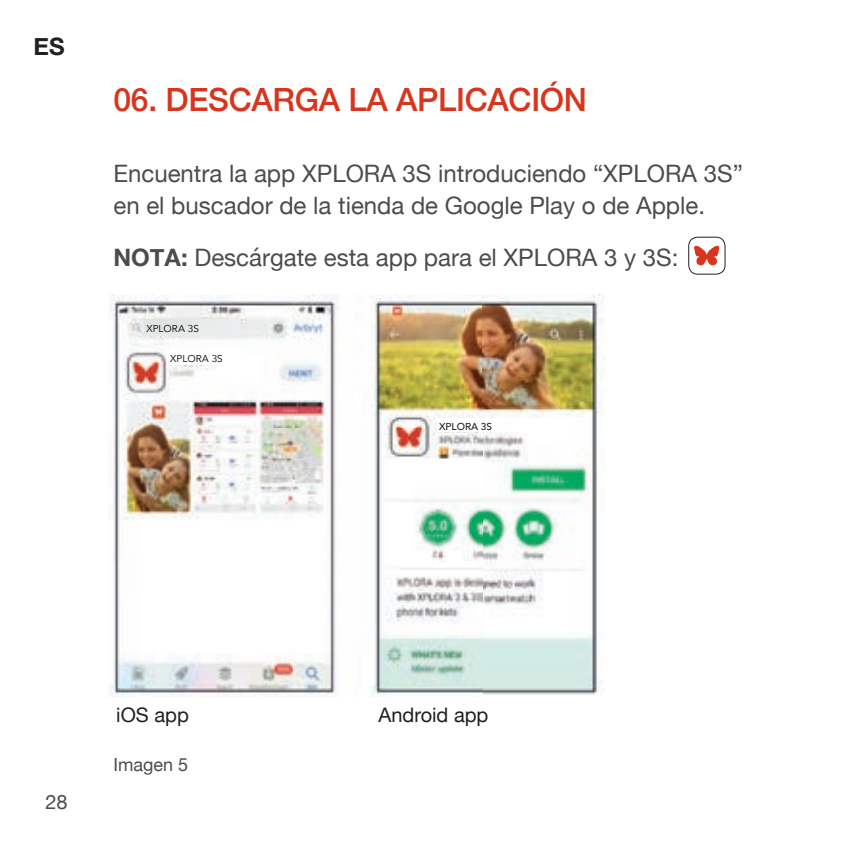
<style>
.page{position:relative;width:851px;height:851px;background:#fff}
.page>*{position:absolute;margin:0;border:0;box-sizing:border-box;transform-origin:0 0}
.t1{font:500 32px "Helvetica Neue";letter-spacing:-.01em;color:#d8351e}
.t2{font:24px/32px "Helvetica Neue";color:#4b4c4d}
.t3{font:700 24px "Helvetica Neue";color:#231f20}
.t4{font:20px "Helvetica Neue";color:#231f20}
.t5{font:20px "Helvetica Neue";color:#4b4c4d}
.t6{font:18px "Helvetica Neue";color:#4b4c4d}
.t7{font:10px "Avenir";color:#231f20}
.t8{font:500 10px "Avenir";color:#231f20}
.s1{font-weight:700}
</style>
<div class="page">
<div style="left:688px;top:237px;width:37px;height:37px;border:1px solid #231f20;border-radius:9px"></div>
<svg style="left:694px;top:246px;width:25px;height:19px"></svg>
<img style="left:109px;top:294px;width:495px;height:402px">
<div style="left:144px;top:319px;width:95px;height:16px;background:#e8eaea"></div>
<div style="left:167px;top:351px;width:65px;height:14px;background:#fff"></div>
<div style="left:437px;top:418px;width:65px;height:13px;background:#fff"></div>
<p class="t3" style="left:33px;top:28px;width:33px">ES</p>
<h1 class="t1" style="left:113px;top:73px;width:475px">06. DESCARGA LA APLICACIÓN</h1>
<p class="t2" style="left:113px;top:158px;width:631px">Encuentra la app XPLORA 3S introduciendo “XPLORA 3S” en el buscador de la tienda de Google Play o de Apple.</p>
<p class="t2" style="left:113px;top:242px;width:566px"><span class="s1">NOTA:</span> Descárgate esta app para el XPLORA 3 y 3S:</p>
<p class="t7" style="left:146px;top:320px;width:54px">XPLORA 3S</p>
<p class="t7" style="left:170px;top:350px;width:54px">XPLORA 3S</p>
<p class="t8" style="left:439px;top:417px;width:54px">XPLORA 3S</p>
<p class="t5" style="left:45px;top:787px;width:24px">28</p>
<p class="t4" style="left:116px;top:700px;width:74px">iOS app</p>
<p class="t4" style="left:378px;top:700px;width:112px">Android app</p>
<p class="t6" style="left:113px;top:751px;width:76px">Imagen 5</p>
</div>
